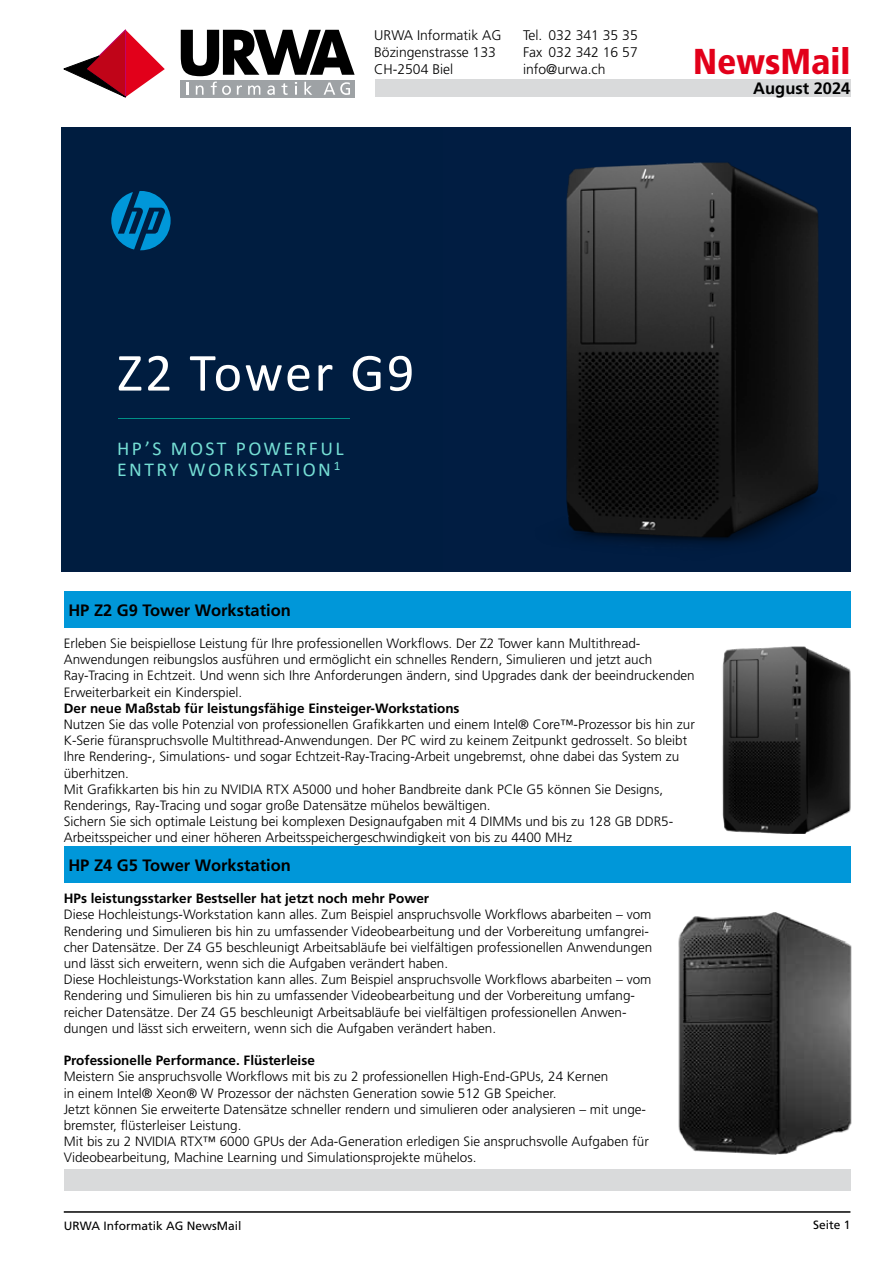
<style>
.page{position:relative;width:893px;height:1263px;background:#fff}
.page>*{position:absolute;margin:0;border:0;box-sizing:border-box;transform-origin:0 0}
.t1{font:54.15px "Calibri";letter-spacing:.045em;color:#fff}
.t2{font:900 condensed 36px "Frutiger";color:#e2001a}
.t3{font:19.8px "Calibri";letter-spacing:.12em;color:#75ded4}
.t4{font:19.65px "Calibri";letter-spacing:.125em;color:#75ded4}
.t5{font:700 16.5px "Frutiger";color:#000}
.t6{font:300 13.95px "Frutiger";color:#000}
.t7{font:300 13.5px/16.2px "Frutiger";color:#000}
.t8{font:700 13.5px "Frutiger";color:#000}
.t9{font:12px "Frutiger";color:#000}
</style>
<div class="page">
<hr style="left:64px;top:1211px;width:786px;height:2px;background:#000">
<div style="left:181px;top:80px;width:174px;height:17px;background:#9ea2a5"></div>
<svg style="left:181px;top:30px;width:174px;height:46px"></svg>
<svg style="left:324px;top:82px;width:26px;height:13px"></svg>
<svg style="left:304px;top:82px;width:8px;height:13px"></svg>
<svg style="left:295px;top:82px;width:2px;height:13px"></svg>
<svg style="left:281px;top:83px;width:7px;height:12px"></svg>
<svg style="left:267px;top:85px;width:8px;height:10px"></svg>
<svg style="left:248px;top:85px;width:12px;height:10px"></svg>
<svg style="left:237px;top:85px;width:5px;height:10px"></svg>
<svg style="left:211px;top:82px;width:20px;height:13px"></svg>
<svg style="left:196px;top:85px;width:8px;height:10px"></svg>
<svg style="left:186px;top:82px;width:2px;height:13px"></svg>
<svg style="left:64px;top:29px;width:101px;height:69px"></svg>
<div style="left:375px;top:80px;width:475px;height:17px;background:#d9dadb"></div>
<div style="left:64px;top:1169px;width:786px;height:22px;background:#d9dadb"></div>
<div style="left:64px;top:591px;width:786px;height:37px;background:#0097d9"></div>
<img style="left:722px;top:646px;width:129px;height:188px">
<div style="left:64px;top:846px;width:786px;height:37px;background:#0097d9"></div>
<img style="left:678px;top:912px;width:174px;height:242px">
<div style="left:62px;top:128px;width:381px;height:443px;background:#001d40"></div>
<hr style="left:118px;top:418px;width:232px;height:1px;background:#009086">
<img style="left:443px;top:128px;width:407px;height:443px">
<svg style="left:111px;top:191px;width:60px;height:59px"></svg>
<p class="t6" style="left:374px;top:28px;width:129px">URWA Informatik AG</p>
<p class="t6" style="left:523px;top:28px;width:116px">Tel. 032 341 35 35</p>
<p class="t6" style="left:374px;top:44px;width:123px">Bözingenstrasse 133</p>
<p class="t6" style="left:523px;top:44px;width:116px">Fax 032 342 16 57</p>
<p class="t6" style="left:374px;top:61px;width:81px">CH-2504 Biel</p>
<p class="t6" style="left:523px;top:61px;width:84px">info@urwa.ch</p>
<h2 class="t2" style="left:693px;top:40px;width:159px">NewsMail</h2>
<p class="t5" style="left:753px;top:78px;width:99px">August 2024</p>
<h1 class="t1" style="left:117px;top:335px;width:299px">Z2 Tower G9</h1>
<h3 class="t4" style="left:117px;top:435px;width:228px">HP’S MOST POWERFUL</h3>
<h3 class="t3" style="left:117px;top:456px;width:225px">ENTRY WORKSTATION<sup>1</sup></h3>
<p class="t5" style="left:68px;top:600px;width:224px">HP Z2 G9 Tower Workstation</p>
<p class="t7" style="left:64px;top:635px;width:632px">Erleben Sie beispiellose Leistung für Ihre professionellen Workflows. Der Z2 Tower kann Multithread-Anwendungen reibungslos ausführen und ermöglicht ein schnelles Rendern, Simulieren und jetzt auch Ray-Tracing in Echtzeit. Und wenn sich Ihre Anforderungen ändern, sind Upgrades dank der beeindruckenden Erweiterbarkeit ein Kinderspiel.</p>
<p class="t8" style="left:64px;top:700px;width:397px">Der neue Maßstab für leistungsfähige Einsteiger-Workstations</p>
<p class="t7" style="left:64px;top:716px;width:633px">Nutzen Sie das volle Potenzial von professionellen Grafikkarten und einem Intel® Core™-Prozessor bis hin zur K-Serie füranspruchsvolle Multithread-Anwendungen. Der PC wird zu keinem Zeitpunkt gedrosselt. So bleibt Ihre Rendering-, Simulations- und sogar Echtzeit-Ray-Tracing-Arbeit ungebremst, ohne dabei das System zu überhitzen.<br>Mit Grafikkarten bis hin zu NVIDIA RTX A5000 und hoher Bandbreite dank PCIe G5 können Sie Designs, Renderings, Ray-Tracing und sogar große Datensätze mühelos bewältigen.<br>Sichern Sie sich optimale Leistung bei komplexen Designaufgaben mit 4 DIMMs und bis zu 128 GB DDR5- Arbeitsspeicher und einer höheren Arbeitsspeichergeschwindigkeit von bis zu 4400 MHz</p>
<p class="t5" style="left:68px;top:855px;width:224px">HP Z4 G5 Tower Workstation</p>
<p class="t8" style="left:64px;top:890px;width:367px">HPs leistungsstarker Bestseller hat jetzt noch mehr Power</p>
<p class="t7" style="left:64px;top:907px;width:590px">Diese Hochleistungs-Workstation kann alles. Zum Beispiel anspruchsvolle Workflows abarbeiten – vom Rendering und Simulieren bis hin zu umfassender Videobearbeitung und der Vorbereitung umfangrei&shy;cher Datensätze. Der Z4 G5 beschleunigt Arbeitsabläufe bei vielfältigen professionellen Anwendungen und lässt sich erweitern, wenn sich die Aufgaben verändert haben.<br>Diese Hochleistungs-Workstation kann alles. Zum Beispiel anspruchsvolle Workflows abarbeiten – vom Rendering und Simulieren bis hin zu umfassender Videobearbeitung und der Vorbereitung umfang&shy;reicher Datensätze. Der Z4 G5 beschleunigt Arbeitsabläufe bei vielfältigen professionellen Anwen&shy;dungen und lässt sich erweitern, wenn sich die Aufgaben verändert haben.</p>
<p class="t8" style="left:64px;top:1052px;width:253px">Professionelle Performance. Flüsterleise</p>
<p class="t7" style="left:64px;top:1069px;width:587px">Meistern Sie anspruchsvolle Workflows mit bis zu 2 professionellen High-End-GPUs, 24 Kernen<br>in einem Intel® Xeon® W Prozessor der nächsten Generation sowie 512 GB Speicher.<br>Jetzt können Sie erweiterte Datensätze schneller rendern und simulieren oder analysieren – mit unge&shy;bremster, flüsterleiser Leistung.<br>Mit bis zu 2 NVIDIA RTX™ 6000 GPUs der Ada-Generation erledigen Sie anspruchsvolle Aufgaben für Videobearbeitung, Machine Learning und Simulationsprojekte mühelos.</p>
<p class="t9" style="left:64px;top:1219px;width:179px">URWA Informatik AG NewsMail</p>
<p class="t9" style="left:813px;top:1218px;width:39px">Seite 1</p>
</div>
